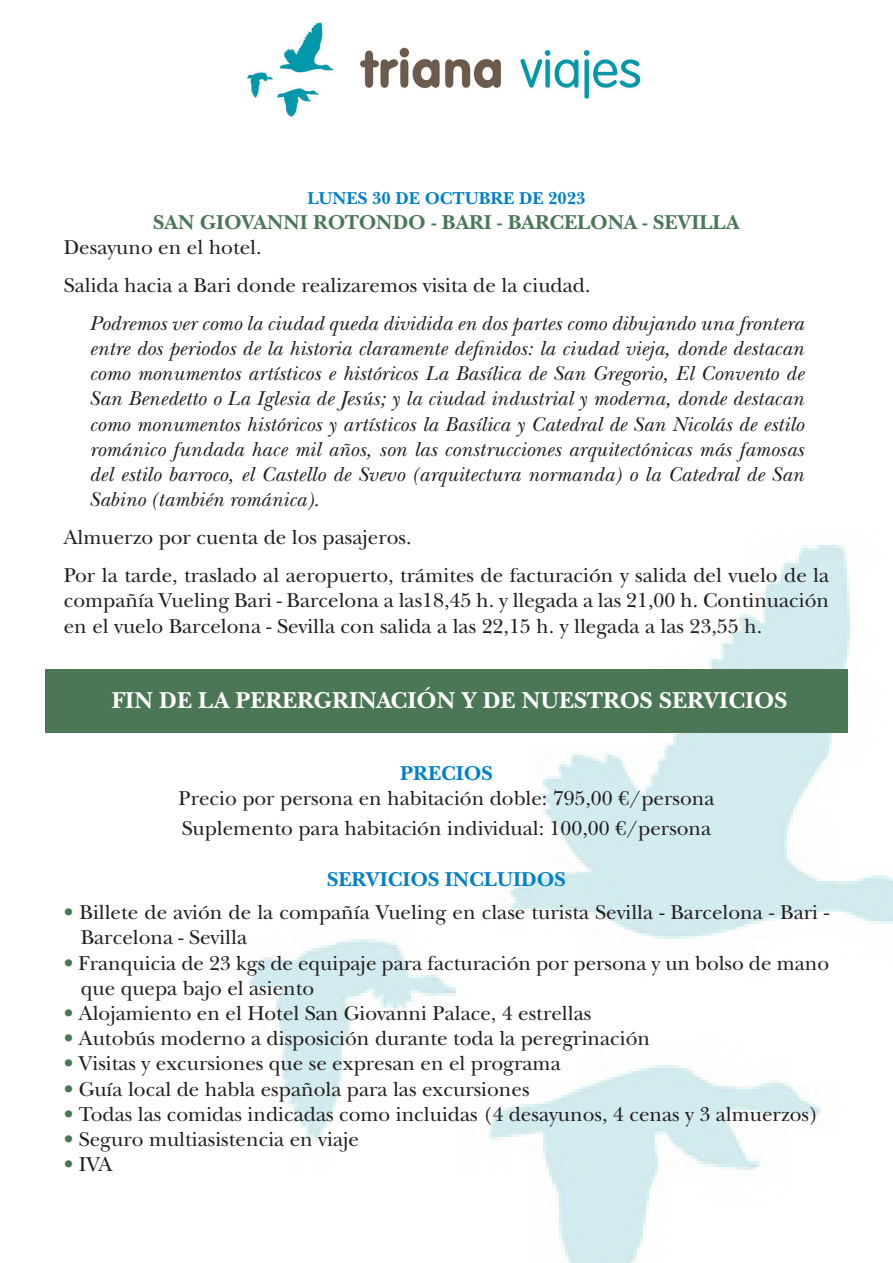
<style>
.page{position:relative;width:893px;height:1263px;background:#fff}
.page>*{position:absolute;margin:0;border:0;box-sizing:border-box;transform-origin:0 0}
.Estilo_de_párrafo_1{font:700 24px "New Baskerville ITC Pro";color:#fff}
.Estilo_de_párrafo_1-2{font:21px/25.2px "New Baskerville ITC Pro";color:#231f20}
.Estilo_de_párrafo_1-3{font:italic 21px/25.2px "New Baskerville ITC Pro";color:#231f20;text-align:justify}
.Estilo_de_párrafo_1-4{font:700 21px "New Baskerville ITC Pro";color:#4b7757}
.Estilo_de_párrafo_1-5{font:700 21px "New Baskerville ITC Pro";color:#0080c7}
.Estilo_de_párrafo_1-6{font:700 18px "New Baskerville ITC Pro";color:#0080c7}
.s1{color:#4b7757}
</style>
<div class="page">
<img style="left:249px;top:545px;width:644px;height:718px">
<img style="left:247px;top:22px;width:394px;height:95px">
<div style="left:45px;top:669px;width:803px;height:64px;background:#4b7757"></div>
<p class="Estilo_de_párrafo_1-6" style="left:307px;top:187px;width:280px">LUNES 30 DE OCTUBRE DE 2023</p>
<p class="Estilo_de_párrafo_1-4" style="left:153px;top:210px;width:588px">SAN GIOVANNI ROTONDO - BARI - BARCELONA - SEVILLA</p>
<p class="Estilo_de_párrafo_1-2" style="left:64px;top:235px;width:199px">Desayuno en el hotel.</p>
<p class="Estilo_de_párrafo_1-2" style="left:64px;top:273px;width:528px">Salida hacia a Bari donde realizaremos visita de la ciudad.</p>
<p class="Estilo_de_párrafo_1-3" style="left:89px;top:311px;width:716px">Podremos ver como la ciudad queda dividida en dos partes como dibujando una frontera entre dos periodos de la historia claramente definidos: la ciudad vieja, donde destacan como monumentos artísticos e históricos La Basílica de San Gregorio, El Convento de San Benedetto o La Iglesia de Jesús; y la ciudad industrial y moderna, donde destacan como monumentos históricos y artísticos la Basílica y Catedral de San Nicolás de estilo románico fundada hace mil años, son las construcciones arquitectónicas más famosas del estilo barroco, el Castello de Svevo (arquitectura normanda) o la Catedral de San Sabino (también románica).</p>
<p class="Estilo_de_párrafo_1-2" style="left:64px;top:525px;width:349px">Almuerzo por cuenta de los pasajeros.</p>
<p class="Estilo_de_párrafo_1-2" style="left:64px;top:563px;width:767px;text-align:justify">Por la tarde, traslado al aeropuerto, trámites de facturación y salida del vuelo de la compañía Vueling Bari - Barcelona a las18,45 h. y llegada a las 21,00 h. Continuación en el vuelo Barcelona - Sevilla con salida a las 22,15 h. y llegada a las 23,55 h.</p>
<p class="Estilo_de_párrafo_1" style="left:112px;top:686px;width:677px">FIN DE LA PERERGRINACIÓN Y DE NUESTROS SERVICIOS</p>
<p class="Estilo_de_párrafo_1-5" style="left:400px;top:761px;width:94px">PRECIOS</p>
<p class="Estilo_de_párrafo_1-2" style="left:179px;top:786px;width:537px">Precio por persona en habitación doble: 795,00 €/persona</p>
<p class="Estilo_de_párrafo_1-2" style="left:182px;top:816px;width:531px">Suplemento para habitación individual: 100,00 €/persona</p>
<p class="Estilo_de_párrafo_1-5" style="left:327px;top:866px;width:240px">SERVICIOS INCLUIDOS</p>
<p class="Estilo_de_párrafo_1-2" style="left:81px;top:900px;width:750px;text-indent:-17px"><span class="s1">•</span> Billete de avión de la compañía Vueling en clase turista Sevilla - Barcelona - Bari -<br>Barcelona - Sevilla</p>
<p class="Estilo_de_párrafo_1-2" style="left:81px;top:950px;width:750px;text-indent:-17px"><span class="s1">•</span> Franquicia de 23 kgs de equipaje para facturación por persona y un bolso de mano que quepa bajo el asiento</p>
<p class="Estilo_de_párrafo_1-2" style="left:64px;top:1001px;width:529px"><span class="s1">•</span> Alojamiento en el Hotel San Giovanni Palace, 4 estrellas</p>
<p class="Estilo_de_párrafo_1-2" style="left:64px;top:1026px;width:588px"><span class="s1">•</span> Autobús moderno a disposición durante toda la peregrinación</p>
<p class="Estilo_de_párrafo_1-2" style="left:64px;top:1051px;width:498px"><span class="s1">•</span> Visitas y excursiones que se expresan en el programa</p>
<p class="Estilo_de_párrafo_1-2" style="left:64px;top:1076px;width:467px"><span class="s1">•</span> Guía local de habla española para las excursiones</p>
<p class="Estilo_de_párrafo_1-2" style="left:64px;top:1102px;width:756px"><span class="s1">•</span> Todas las comidas indicadas como incluidas (4 desayunos, 4 cenas y 3 almuerzos)</p>
<p class="Estilo_de_párrafo_1-2" style="left:64px;top:1127px;width:297px"><span class="s1">•</span> Seguro multiasistencia en viaje</p>
<p class="Estilo_de_párrafo_1-2" style="left:64px;top:1152px;width:50px"><span class="s1">•</span> IVA</p>
</div>
